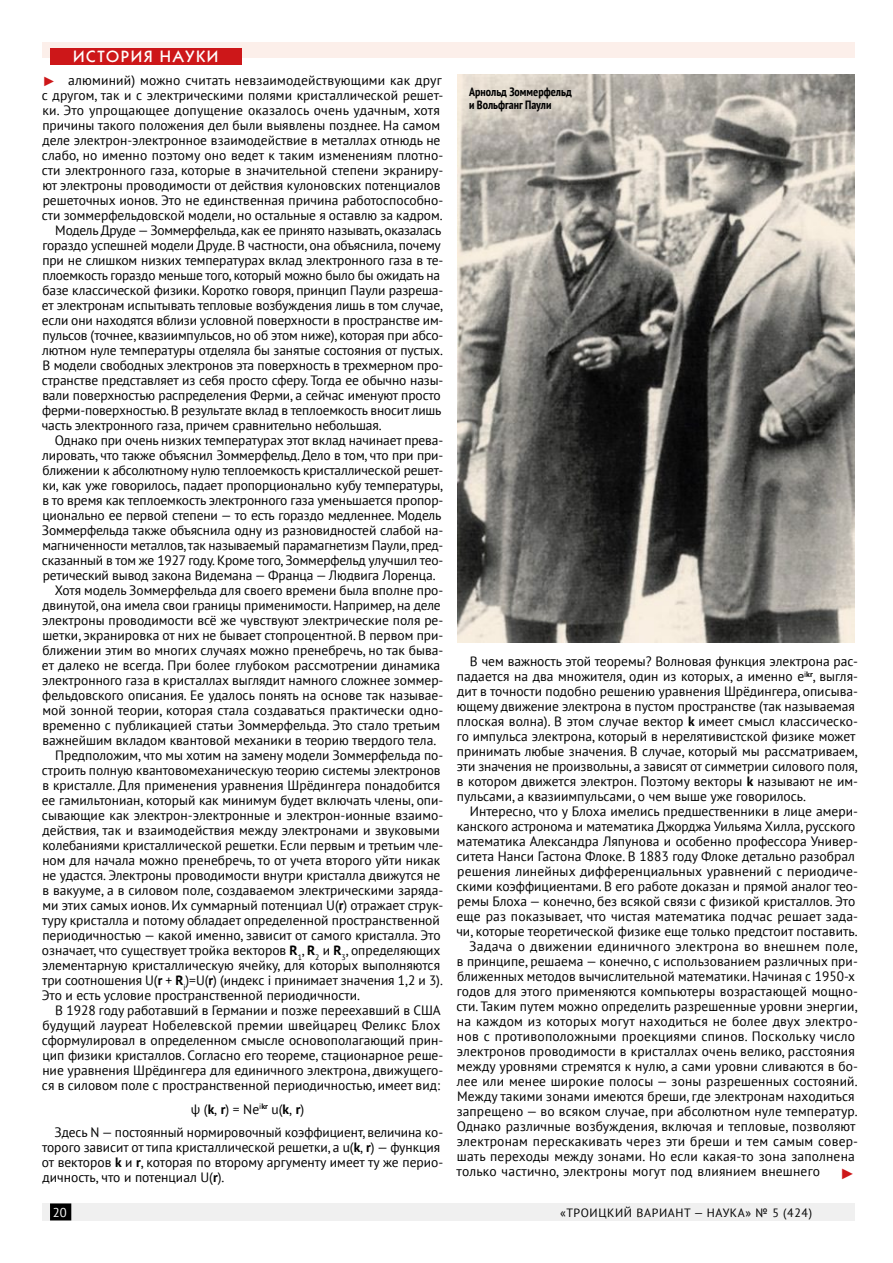
<style>
.page{position:relative;width:893px;height:1263px;background:#fff}
.page>*{position:absolute;margin:0;border:0;box-sizing:border-box;transform-origin:0 0}
.Рубрика_сверху{font:500 16.5px "Kabel C";letter-spacing:.1em;color:#fff}
.t1{font:15px "Arial";color:#cd1719}
.t2{font:13.5px/15px "PT Sans";color:#000}
.t3{font:13.5px "Arial";color:#cd1719}
.t4{font:12.75px "PT Sans";color:#fff}
.Подпись_к_рисунку{font:700 condensed 12px/13.4px "PT Sans";color:#000}
.t5{font:12px "PT Sans";letter-spacing:.05em;color:#000}
.s1{font-weight:700}
.s2{font-family:"PT Sans Expert"}
</style>
<div class="page">
<div style="left:43px;top:1203px;width:812px;height:17px;background:#f0f0f0"></div>
<div style="left:51px;top:1204px;width:20px;height:16px;background:#000"></div>
<div style="left:50px;top:1203px;width:21px;height:17px;border:2px solid #000"></div>
<div style="left:43px;top:43px;width:812px;height:15px;background:#fcefea"></div>
<div style="left:50px;top:49px;width:191px;height:16px;background:#cd1719"></div>
<img style="left:457px;top:75px;width:398px;height:568px">
<p class="Рубрика_сверху" style="left:73px;top:47px;width:147px">ИСТОРИЯ НАУКИ</p>
<p class="t2" style="left:42px;top:73px;width:403px;text-indent:26px">алюминий) можно считать невзаимодействующими как друг с другом, так и с электрическими полями кристаллической решет&shy;ки. Это упрощающее допущение оказалось очень удачным, хотя причины такого положения дел были выявлены позднее. На самом деле электрон-электронное взаимодействие в металлах отнюдь не слабо, но именно поэтому оно ведет к таким изменениям плотно&shy;сти электронного газа, которые в значительной степени экраниру&shy;ют электроны проводимости от действия кулоновских потенциалов решеточных ионов. Это не единственная причина работоспособно&shy;сти зоммерфельдовской модели, но остальные я оставлю за кадром.</p>
<p class="t2" style="left:42px;top:223px;width:403px;text-indent:14px">Модель Друде — Зоммерфельда, как ее принято называть, оказалась гораздо успешней модели Друде. В частности, она объяснила, почему при не слишком низких температурах вклад электронного газа в те&shy;плоемкость гораздо меньше того, который можно было бы ожидать на базе классической физики. Коротко говоря, принцип Паули разреша&shy;ет электронам испытывать тепловые возбуждения лишь в том случае, если они находятся вблизи условной поверхности в пространстве им&shy;пульсов (точнее, квазиимпульсов, но об этом ниже), которая при абсо&shy;лютном нуле температуры отделяла бы занятые состояния от пустых.<br>В модели свободных электронов эта поверхность в трехмерном про&shy;странстве представляет из себя просто сферу. Тогда ее обычно назы&shy;вали поверхностью распределения Ферми, а сейчас именуют просто ферми-поверхностью. В результате вклад в теплоемкость вносит лишь часть электронного газа, причем сравнительно небольшая.</p>
<p class="t2" style="left:42px;top:433px;width:403px;text-indent:13px">Однако при очень низких температурах этот вклад начинает прева&shy;лировать, что также объяснил Зоммерфельд. Дело в том, что при при&shy;ближении к абсолютному нулю теплоемкость кристаллической решет&shy;ки, как уже говорилось, падает пропорционально кубу температуры, в то время как теплоемкость электронного газа уменьшается пропор&shy;ционально ее первой степени — то есть гораздо медленнее. Модель Зоммерфельда также объяснила одну из разновидностей слабой на&shy;магниченности металлов, так называемый парамагнетизм Паули, пред&shy;сказанный в том же 1927 году. Кроме того, Зоммерфельд улучшил тео&shy;ретический вывод закона Видемана — Франца — Людвига Лоренца.</p>
<p class="t2" style="left:42px;top:583px;width:403px;text-indent:13px">Хотя модель Зоммерфельда для своего времени была вполне про&shy;двинутой, она имела свои границы применимости. Например, на деле электроны проводимости всё же чувствуют электрические поля ре&shy;шетки, экранировка от них не бывает стопроцентной. В первом при&shy;ближении этим во многих случаях можно пренебречь, но так быва&shy;ет далеко не всегда. При более глубоком рассмотрении динамика электронного газа в кристаллах выглядит намного сложнее зоммер&shy;фельдовского описания. Ее удалось понять на основе так называе&shy;мой зонной теории, которая стала создаваться практически одно&shy;временно с публикацией статьи Зоммерфельда. Это стало третьим важнейшим вкладом квантовой механики в теорию твердого тела.</p>
<p class="t2" style="left:42px;top:748px;width:403px;text-indent:13px">Предположим, что мы хотим на замену модели Зоммерфельда по&shy;строить полную квантовомеханическую теорию системы электронов в кристалле. Для применения уравнения Шрёдингера понадобится ее гамильтониан, который как минимум будет включать члены, опи&shy;сывающие как электрон-электронные и электрон-ионные взаимо&shy;действия, так и взаимодействия между электронами и звуковыми колебаниями кристаллической решетки. Если первым и третьим чле&shy;ном для начала можно пренебречь, то от учета второго уйти никак не удастся. Электроны проводимости внутри кристалла движутся не в вакууме, а в силовом поле, создаваемом электрическими заряда&shy;ми этих самых ионов. Их суммарный потенциал U(<span class="s1">r</span>) отражает струк&shy;туру кристалла и потому обладает определенной пространственной периодичностью — какой именно, зависит от самого кристалла. Это означает, что существует тройка векторов <span class="s1">R</span><sub>1</sub>, <span class="s1">R</span><sub>2</sub> и <span class="s1">R</span><sub>3</sub>, определяющих элементарную кристаллическую ячейку, для которых выполняются три соотношения U(<span class="s1">r</span> + <span class="s1">R</span><sub>i</sub>)=U(<span class="s1">r</span>) (индекс i принимает значения 1,2 и 3).<br>Это и есть условие пространственной периодичности.</p>
<p class="t2" style="left:42px;top:1003px;width:403px;text-indent:13px">В 1928 году работавший в Германии и позже переехавший в США будущий лауреат Нобелевской премии швейцарец Феликс Блох сформулировал в определенном смысле основополагающий прин&shy;цип физики кристаллов. Согласно его теореме, стационарное реше&shy;ние уравнения Шрёдингера для единичного электрона, движущего&shy;ся в силовом поле с пространственной периодичностью, имеет вид:</p>
<p class="t2" style="left:191px;top:1101px;width:115px"><span class="s2">ψ</span> (<span class="s1">k</span>, <span class="s1">r</span>) = Ne<sup>i</sup><sup>kr</sup> u(<span class="s1">k</span>, <span class="s1">r</span>)</p>
<p class="t2" style="left:42px;top:1125px;width:403px;text-indent:13px">Здесь N — постоянный нормировочный коэффициент, величина ко&shy;торого зависит от типа кристаллической решетки, а u(<span class="s1">k</span>, <span class="s1">r</span>) — функция от векторов <span class="s1">k</span> и <span class="s1">r</span>, которая по второму аргументу имеет ту же перио&shy;дичность, что и потенциал U(<span class="s1">r</span>).</p>
<p class="t3" style="left:43px;top:71px;width:15px">►</p>
<p class="Подпись_к_рисунку" style="left:469px;top:84px;width:104px">Арнольд Зоммерфельд и Вольфганг Паули</p>
<p class="t2" style="left:457px;top:653px;width:403px;text-indent:13px">В чем важность этой теоремы? Волновая функция электрона рас&shy;падается на два множителя, один из которых, а именно e<sup>i</sup><sup>kr</sup>, выгля&shy;дит в точности подобно решению уравнения Шрёдингера, описыва&shy;ющему движение электрона в пустом пространстве (так называемая плоская волна). В этом случае вектор <span class="s1">k</span> имеет смысл классическо&shy;го импульса электрона, который в нерелятивистской физике может принимать любые значения. В случае, который мы рассматриваем, эти значения не произвольны, а зависят от симметрии силового поля, в котором движется электрон. Поэтому векторы <span class="s1">k</span> называют не им&shy;пульсами, а квазиимпульсами, о чем выше уже говорилось.</p>
<p class="t2" style="left:456px;top:803px;width:403px;text-indent:14px">Интересно, что у Блоха имелись предшественники в лице амери&shy;канского астронома и математика Джорджа Уильяма Хилла, русского математика Александра Ляпунова и особенно профессора Универ&shy;ситета Нанси Гастона Флоке. В 1883 году Флоке детально разобрал решения линейных дифференциальных уравнений с периодиче&shy;скими коэффициентами. В его работе доказан и прямой аналог тео&shy;ремы Блоха — конечно, без всякой связи с физикой кристаллов. Это еще раз показывает, что чистая математика подчас решает зада&shy;чи, которые теоретической физике еще только предстоит поставить.</p>
<p class="t2" style="left:456px;top:938px;width:403px;text-indent:13px">Задача о движении единичного электрона во внешнем поле, в принципе, решаема — конечно, с использованием различных при&shy;ближенных методов вычислительной математики. Начиная с 1950-х годов для этого применяются компьютеры возрастающей мощно&shy;сти. Таким путем можно определить разрешенные уровни энергии, на каждом из которых могут находиться не более двух электро&shy;нов с противоположными проекциями спинов. Поскольку число электронов проводимости в кристаллах очень велико, расстояния между уровнями стремятся к нулю, а сами уровни сливаются в бо&shy;лее или менее широкие полосы — зоны разрешенных состояний.<br>Между такими зонами имеются бреши, где электронам находиться запрещено — во всяком случае, при абсолютном нуле температур.<br>Однако различные возбуждения, включая и тепловые, позволяют электронам перескакивать через эти бреши и тем самым совер&shy;шать переходы между зонами. Но если какая-то зона заполнена только частично, электроны могут под влиянием внешнего</p>
<p class="t1" style="left:840px;top:1163px;width:16px">►</p>
<p class="t4" style="left:53px;top:1204px;width:15px">20</p>
<p class="t5" style="left:560px;top:1205px;width:253px">«ТРОИЦКИЙ ВАРИАНТ — НАУКА» № 5 (424)</p>
</div>
